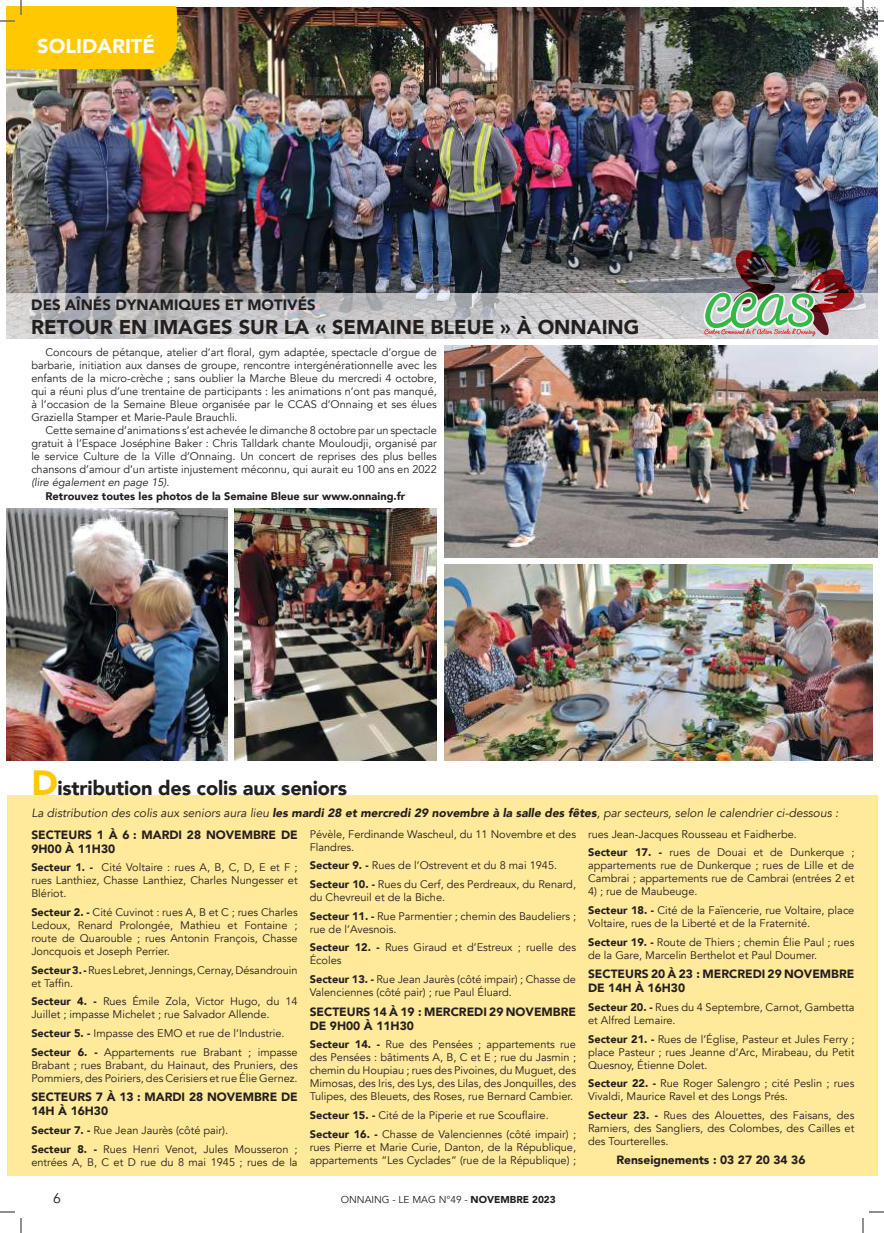
<style>
.page{position:relative;width:884px;height:1233px;background:#fff}
.page>*{position:absolute;margin:0;border:0;box-sizing:border-box;transform-origin:0 0}
.t1{font:900 20px "Avenir";color:#241f1f}
.t2{font:900 20px "Avenir";color:#fff}
.t3{font:900 15px "Avenir";color:#241f1f}
.t4{font:14px "Avenir";color:#241f1f}
.t5{font:900 12px/14px "Avenir";color:#241f1f}
.t6{font:italic 12px "Avenir";color:#241f1f}
.t7{font:11px/13px "Avenir";color:#241f1f}
.t8{font:900 11px "Avenir";color:#241f1f}
.t9{font:10px "Avenir";color:#241f1f}
.s1{font-style:italic}
.s2{font-size:35px;color:#ffc800}
.s3{font-weight:900}
</style>
<div class="page">
<img style="left:444px;top:565px;width:429px;height:195px">
<div style="left:7px;top:795px;width:870px;height:381px;background:#ffe99a"></div>
<img style="left:7px;top:7px;width:870px;height:287px">
<svg style="left:7px;top:294px;width:870px;height:45px;background:#c6c5c8"></svg>
<img style="left:444px;top:346px;width:433px;height:211px">
<img style="left:7px;top:508px;width:220px;height:252px">
<img style="left:703px;top:224px;width:151px;height:112px">
<img style="left:234px;top:508px;width:203px;height:252px">
<svg style="left:0;top:1211px;width:15px;height:1px"></svg>
<svg style="left:869px;top:1211px;width:15px;height:1px"></svg>
<svg style="left:0;top:0;width:177px;height:69px;background:#fdcd1e"></svg>
<svg style="left:20px;top:1218px;width:2px;height:15px"></svg>
<svg style="left:862px;top:0;width:22px;height:22px"></svg>
<svg style="left:862px;top:1218px;width:2px;height:15px"></svg>
<h1 class="t2" style="left:37px;top:28px;width:119px">SOLIDARITÉ</h1>
<h2 class="t3" style="left:31px;top:292px;width:286px">DES AÎNÉS DYNAMIQUES ET MOTIVÉS</h2>
<h1 class="t1" style="left:31px;top:310px;width:610px">RETOUR EN IMAGES SUR LA « SEMAINE BLEUE » À ONNAING</h1>
<p class="t7" style="left:31px;top:346px;width:407px;text-align:justify;text-indent:14px">Concours de pétanque, atelier d’art floral, gym adaptée, spectacle d’orgue de barbarie, initiation aux danses de groupe, rencontre intergénérationnelle avec les enfants de la micro-crèche ; sans oublier la Marche Bleue du mercredi 4 octobre, qui a réuni plus d’une trentaine de participants : les animations n’ont pas manqué, à l’occasion de la Semaine Bleue organisée par le CCAS d’Onnaing et ses élues Graziella Stamper et Marie-Paule Brauchli.</p>
<p class="t7" style="left:31px;top:424px;width:407px;text-align:justify;text-indent:14px">Cette semaine d’animations s’est achevée le dimanche 8 octobre par un spectacle gratuit à l’Espace Joséphine Baker : Chris Talldark chante Mouloudji, organisé par le service Culture de la Ville d’Onnaing. Un concert de reprises des plus belles chansons d’amour d’un artiste injustement méconnu, qui aurait eu 100 ans en 2022 <span class="s1">(lire également en page 15)</span>.</p>
<p class="t8" style="left:46px;top:487px;width:361px">Retrouvez toutes les photos de la Semaine Bleue sur www.onnaing.fr</p>
<h1 class="t1" style="left:31px;top:771px;width:317px"><span class="s2">D</span>istribution des colis aux seniors</h1>
<p class="t5" style="left:31px;top:827px;width:268px">SECTEURS 1 À 6 : MARDI 28 NOVEMBRE DE<br>9H00 À 11H30</p>
<p class="t7" style="left:31px;top:861px;width:268px;text-align:justify"><span class="s3">Secteur 1. -</span> Cité Voltaire : rues A, B, C, D, E et F ; rues Lanthiez, Chasse Lanthiez, Charles Nungesser et Blériot.</p>
<p class="t7" style="left:31px;top:906px;width:268px;text-align:justify"><span class="s3">Secteur 2. -</span> Cité Cuvinot : rues A, B et C ; rues Charles Ledoux, Renard Prolongée, Mathieu et Fontaine ; route de Quarouble ; rues Antonin François, Chasse Joncquois et Joseph Perrier.</p>
<p class="t7" style="left:31px;top:963px;width:268px"><span class="s3">Secteur 3. -</span> Rues Lebret, Jennings, Cernay, Désandrouin et Taffin.</p>
<p class="t7" style="left:31px;top:995px;width:268px"><span class="s3">Secteur 4. -</span> Rues Émile Zola, Victor Hugo, du 14<br>Juillet ; impasse Michelet ; rue Salvador Allende.</p>
<p class="t7" style="left:31px;top:1024px;width:268px;line-height:18.7px"><span class="s3">Secteur 5. -</span> Impasse des EMO et rue de l’Industrie.<br><span class="s3">Secteur 6. -</span> Appartements rue Brabant ; impasse</p>
<p class="t7" style="left:31px;top:1058px;width:268px">Brabant ; rues Brabant, du Hainaut, des Pruniers, des<br>Pommiers, des Poiriers, des Cerisiers et rue Élie Gernez.</p>
<p class="t5" style="left:31px;top:1090px;width:268px">SECTEURS 7 À 13 : MARDI 28 NOVEMBRE DE<br>14H À 16H30</p>
<p class="t7" style="left:31px;top:1121px;width:268px;line-height:18.7px"><span class="s3">Secteur 7. -</span> Rue Jean Jaurès (côté pair).<br><span class="s3">Secteur 8. -</span> Rues Henri Venot, Jules Mousseron ;</p>
<p class="t7" style="left:31px;top:1155px;width:268px">entrées A, B, C et D rue du 8 mai 1945 ; rues de la</p>
<p class="t6" style="left:31px;top:805px;width:809px">La distribution des colis aux seniors aura lieu <span class="s3">les mardi 28 et mercredi 29 novembre à la salle des fêtes</span>, par secteurs, selon le calendrier ci-dessous :</p>
<p class="t7" style="left:310px;top:827px;width:268px">Pévèle, Ferdinande Wascheul, du 11 Novembre et des<br>Flandres.</p>
<p class="t7" style="left:310px;top:856px;width:268px;line-height:18.7px"><span class="s3">Secteur 9. -</span> Rues de l’Ostrevent et du 8 mai 1945.<br><span class="s3">Secteur 10. -</span> Rues du Cerf, des Perdreaux, du Renard,</p>
<p class="t7" style="left:310px;top:888px;width:268px;line-height:18.7px">du Chevreuil et de la Biche.<br><span class="s3">Secteur 11. -</span> Rue Parmentier ; chemin des Baudeliers ;</p>
<p class="t7" style="left:310px;top:919px;width:268px;line-height:18.7px">rue de l’Avesnois.<br><span class="s3">Secteur 12. -</span> Rues Giraud et d’Estreux ; ruelle des</p>
<p class="t7" style="left:310px;top:951px;width:268px;line-height:18.7px">Écoles<br><span class="s3">Secteur 13. -</span> Rue Jean Jaurès (côté impair) ; Chasse de</p>
<p class="t7" style="left:310px;top:986px;width:204px">Valenciennes (côté pair) ; rue Paul Éluard.</p>
<p class="t5" style="left:310px;top:1004px;width:268px">SECTEURS 14 À 19 : MERCREDI 29 NOVEMBRE<br>DE 9H00 À 11H30</p>
<p class="t7" style="left:310px;top:1038px;width:268px;text-align:justify"><span class="s3">Secteur 14. -</span> Rue des Pensées ; appartements rue des Pensées : bâtiments A, B, C et E ; rue du Jasmin ; chemin du Houpiau ; rues des Pivoines, du Muguet, des Mimosas, des Iris, des Lys, des Lilas, des Jonquilles, des Tulipes, des Bleuets, des Roses, rue Bernard Cambier.</p>
<p class="t7" style="left:310px;top:1106px;width:268px;line-height:18.7px"><span class="s3">Secteur 15. -</span> Cité de la Piperie et rue Scouflaire.<br><span class="s3">Secteur 16. -</span> Chasse de Valenciennes (côté impair) ;</p>
<p class="t7" style="left:310px;top:1140px;width:268px">rues Pierre et Marie Curie, Danton, de la République, appartements “Les Cyclades” (rue de la République) ;</p>
<p class="t7" style="left:588px;top:824px;width:268px;line-height:18.7px">rues Jean-Jacques Rousseau et Faidherbe.<br><span class="s3">Secteur 17. -</span> rues de Douai et de Dunkerque ;</p>
<p class="t7" style="left:588px;top:859px;width:268px">appartements rue de Dunkerque ; rues de Lille et de<br>Cambrai ; appartements rue de Cambrai (entrées 2 et</p>
<p class="t7" style="left:588px;top:882px;width:268px;line-height:18.7px">4) ; rue de Maubeuge.<br><span class="s3">Secteur 18. -</span> Cité de la Faïencerie, rue Voltaire, place</p>
<p class="t7" style="left:588px;top:914px;width:268px;line-height:18.7px">Voltaire, rues de la Liberté et de la Fraternité.<br><span class="s3">Secteur 19. -</span> Route de Thiers ; chemin Élie Paul ; rues</p>
<p class="t7" style="left:588px;top:948px;width:231px">de la Gare, Marcelin Berthelot et Paul Doumer.</p>
<p class="t5" style="left:588px;top:967px;width:268px">SECTEURS 20 À 23 : MERCREDI 29 NOVEMBRE<br>DE 14H À 16H30</p>
<p class="t7" style="left:588px;top:1001px;width:268px"><span class="s3">Secteur 20. -</span> Rues du 4 Septembre, Carnot, Gambetta et Alfred Lemaire.</p>
<p class="t7" style="left:588px;top:1032px;width:268px;text-align:justify"><span class="s3">Secteur 21. -</span> Rues de l’Église, Pasteur et Jules Ferry ; place Pasteur ; rues Jeanne d’Arc, Mirabeau, du Petit Quesnoy, Étienne Dolet.</p>
<p class="t7" style="left:588px;top:1077px;width:268px"><span class="s3">Secteur 22. -</span> Rue Roger Salengro ; cité Peslin ; rues<br>Vivaldi, Maurice Ravel et des Longs Prés.</p>
<p class="t7" style="left:588px;top:1109px;width:268px;text-align:justify"><span class="s3">Secteur 23. -</span> Rues des Alouettes, des Faisans, des Ramiers, des Sangliers, des Colombes, des Cailles et des Tourterelles.</p>
<p class="t5" style="left:616px;top:1152px;width:191px">Renseignements : 03 27 20 34 36</p>
<p class="t4" style="left:53px;top:1189px;width:9px">6</p>
<p class="t9" style="left:341px;top:1193px;width:216px">ONNAING - LE MAG N°49 - <span class="s3">NOVEMBRE 2023</span></p>
</div>
